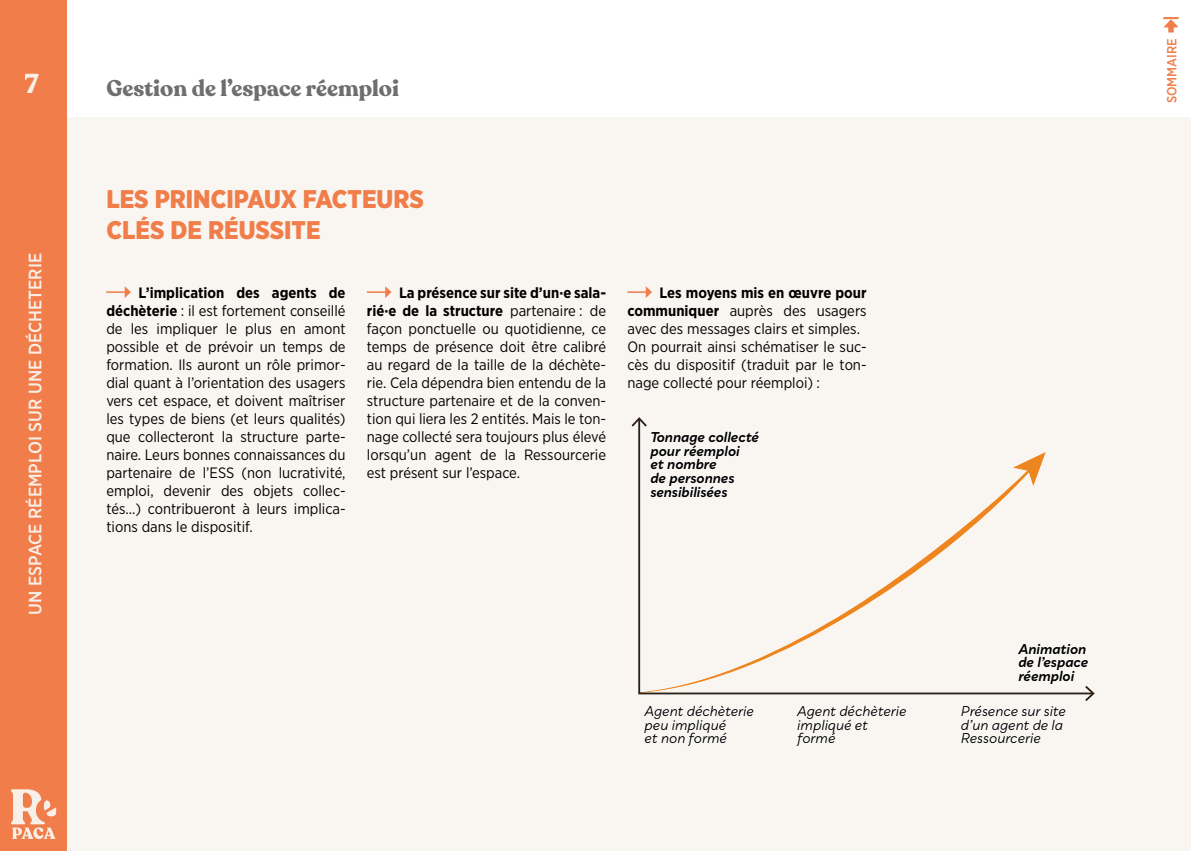
<style>
.page{position:relative;width:1191px;height:851px;background:#fff}
.page>*{position:absolute;margin:0;border:0;box-sizing:border-box;transform-origin:0 0}
.t1{font:700 27px "Recoleta";color:#f9f6f1}
.t2{font:900 25.5px/30.6px "Gotham Narrow";color:#f07d4a}
.t3{font:700 22.5px "Recoleta";color:#6e6e6e}
.t4{font:500 18px "Gotham Narrow";color:#f9f6f1}
.t5{font:15px/18px "Gotham Narrow";color:#000;text-align:justify}
.t6{font:italic 13.65px/13.6px "Qualion";letter-spacing:-.005em;color:#000}
.t7{font:italic 700 13.65px/13.6px "Qualion";color:#000}
.t8{font:500 13.2px "Gotham Narrow";color:#f07d4a}
.s1{font-weight:700}
</style>
<div class="page">
<svg style="left:1163px;top:17px;width:15px;height:16px"></svg>
<div style="left:6px;top:118px;width:1185px;height:732px;background:#f9f6f1"></div>
<div style="left:0;top:0;width:66px;height:850px;background:#f07d4a"></div>
<svg style="left:11px;top:789px;width:45px;height:49px"></svg>
<svg style="left:106px;top:286px;width:25px;height:12px"></svg>
<svg style="left:367px;top:286px;width:24px;height:12px"></svg>
<svg style="left:627px;top:286px;width:25px;height:12px"></svg>
<svg style="left:638px;top:426px;width:447px;height:269px"></svg>
<svg style="left:631px;top:417px;width:16px;height:9px"></svg>
<svg style="left:1085px;top:686px;width:9px;height:15px"></svg>
<h1 class="t1" style="left:25px;top:66px;width:16px">7</h1>
<h3 class="t3" style="left:106px;top:74px;width:294px">Gestion de l’espace réemploi</h3>
<p class="t4" style="left:24px;top:614px;width:363px;rotate:-90deg">UN ESPACE RÉEMPLOI SUR UNE DÉCHETERIE</p>
<h2 class="t2" style="left:106px;top:183px;width:319px">LES PRINCIPAUX FACTEURS<br>CLÉS DE RÉUSSITE</h2>
<p class="t5" style="left:106px;top:283px;width:241px;text-indent:32px"><span class="s1">L’implication des agents de déchèterie</span> : il est fortement conseillé de les impliquer le plus en amont possible et de prévoir un temps de formation. Ils auront un rôle primor&shy;dial quant à l’orientation des usagers vers cet espace, et doivent maîtriser les types de biens (et leurs qualités) que collecteront la structure parte&shy;naire. Leurs bonnes connaissances du partenaire de l’ESS (non lucrativité, emploi, devenir des objets collec&shy;tés…) contribueront à leurs implica&shy;tions dans le dispositif.</p>
<p class="t5" style="left:367px;top:283px;width:241px;text-indent:32px"><span class="s1">La présence sur site d’un·e sala&shy;rié·e de la structure</span> partenaire : de façon ponctuelle ou quotidienne, ce temps de présence doit être calibré au regard de la taille de la déchète&shy;rie. Cela dépendra bien entendu de la structure partenaire et de la conven&shy;tion qui liera les 2 entités. Mais le ton&shy;nage collecté sera toujours plus élevé lorsqu’un agent de la Ressourcerie est présent sur l’espace.</p>
<p class="t5" style="left:627px;top:283px;width:241px;text-align:left;text-indent:32px"><span class="s1">Les moyens mis en œuvre pour communiquer</span> auprès des usagers avec des messages clairs et simples.<br>On pourrait ainsi schématiser le suc&shy;cès du dispositif (traduit par le ton&shy;nage collecté pour réemploi) :</p>
<p class="t7" style="left:650px;top:430px;width:110px">Tonnage collecté pour réemploi<br>et nombre<br>de personnes sensibilisées</p>
<p class="t7" style="left:1018px;top:642px;width:71px">Animation de l’espace réemploi</p>
<p class="t6" style="left:644px;top:704px;width:111px">Agent déchèterie peu impliqué<br>et non formé</p>
<p class="t6" style="left:797px;top:704px;width:111px">Agent déchèterie impliqué et formé</p>
<p class="t6" style="left:961px;top:704px;width:106px">Présence sur site d’un agent de la<br>Ressourcerie</p>
<p class="t8" style="left:1163px;top:103px;width:67px;rotate:-90deg">SOMMAIRE</p>
</div>
